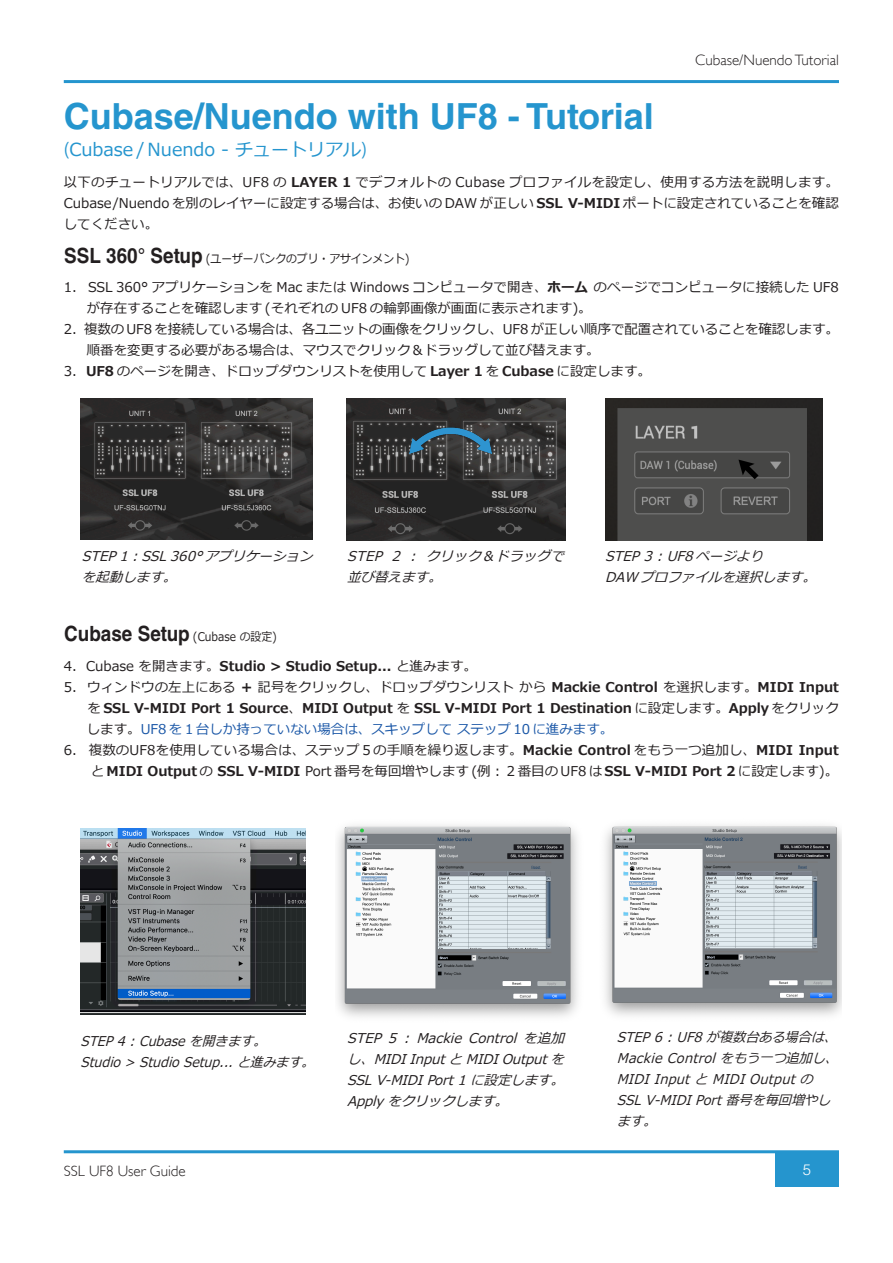
<style>
.page{position:relative;width:893px;height:1263px;background:#fff}
.page>*{position:absolute;margin:0;border:0;box-sizing:border-box;transform-origin:0 0}
.t1{font:700 36px "Helvetica LT Std";color:#2595ce}
.t2{font:700 21px "Helvetica LT Std";color:#231f20;scale:.9 1}
.t3{font:18px "Meiryo";color:#2595ce}
.t4{font:300 15px "Gill Sans";color:#231f20}
.t5{font:300 15px "Helvetica LT Std";color:#fff}
.t6{font:13.5px/21px "Meiryo";color:#231f20}
.t7{font:italic 13.5px/21px "Meiryo";color:#231f20}
.t8{font:700 13.5px/21px "Meiryo";color:#231f20;text-align:justify}
.t9{font:italic 13.5px/21px "Meiryo";color:#231f20;scale:.95 1}
.t10{font:12px "Meiryo";color:#231f20;scale:.9 1}
.s1{font-family:"Koz Go Pro"}
.s2{font-weight:700}
.s3{font-family:"Helvetica LT Std";font-weight:700;font-size:21px}
.s4{font-family:"Meiryo";font-weight:400;font-size:12px}
.s5{font-weight:400}
.s6{font-weight:400;color:#1a57a7}
</style>
<div class="page">
<hr style="left:64px;top:80px;width:775px;height:3px;background:#2595ce">
<div style="left:775px;top:1152px;width:64px;height:34px;background:#2595ce"></div>
<hr style="left:64px;top:1150px;width:775px;height:3px;background:#2595ce">
<img style="left:81px;top:398px;width:231px;height:142px">
<img style="left:346px;top:398px;width:219px;height:142px">
<img style="left:605px;top:398px;width:217px;height:142px">
<img style="left:401px;top:416px;width:102px;height:48px">
<img style="left:736px;top:455px;width:26px;height:28px">
<img style="left:81px;top:828px;width:224px;height:187px">
<img style="left:337px;top:825px;width:241px;height:192px">
<img style="left:605px;top:825px;width:237px;height:191px">
<p class="t4" style="left:695px;top:51px;width:145px">Cubase/Nuendo Tutorial</p>
<h1 class="t1" style="left:64px;top:95px;width:591px">Cubase/Nuendo with UF8 - Tutorial</h1>
<h3 class="t3" style="left:64px;top:137px;width:305px"><span class="s1">(</span>Cubase / Nuendo - チュートリアル<span class="s1">)</span></h3>
<p class="t6" style="left:64px;top:172px;width:777px;text-align:justify">以下のチュートリアルでは、UF8 の <span class="s2">LAYER 1</span> でデフォルトの Cubase プロファイルを設定し、使用する方法を説明します。Cubase/Nuendo を別のレイヤーに設定する場合は、お使いの DAW が正しい <span class="s2">SSL V-MIDI</span> ポートに設定されていることを確認してください。</p>
<p class="t10" style="left:64px;top:250px;width:385px"><span class="s3">SSL 360° Setup</span> (ユーザーバンクのプリ・アサインメント)</p>
<p class="t6" style="left:87px;top:278px;width:754px;text-indent:-23px">1. SSL 360° アプリケーションを Mac または Windows コンピュータで開き、<span class="s2">ホーム</span> のページでコンピュータに接続した UF8が存在することを確認します (それぞれの UF8 の輪郭画像が画面に表示されます)。</p>
<p class="t6" style="left:87px;top:320px;width:754px;text-indent:-23px">2. 複数の UF8 を接続している場合は、各ユニットの画像をクリックし、UF8 が正しい順序で配置されていることを確認します。順番を変更する必要がある場合は、マウスでクリック＆ドラッグして並び替えます。</p>
<p class="t6" style="left:64px;top:362px;width:589px">3. <span class="s2">UF8</span> のページを開き、ドロップダウンリストを使用して <span class="s2">Layer 1</span> を <span class="s2">Cubase</span> に設定します。</p>
<p class="t7" style="left:82px;top:546px;width:238px">STEP1:SSL360° アプリケーションを起動します。</p>
<p class="t7" style="left:347px;top:546px;width:224px">STEP 2 : クリック＆ドラッグで並び替えます。</p>
<p class="t7" style="left:605px;top:546px;width:218px">STEP3:UF8 ページより<br>DAW プロファイルを選択します。</p>
<h2 class="t2" style="left:64px;top:621px;width:238px">Cubase Setup <span class="s4">(Cubase の設定)</span></h2>
<p class="t8" style="left:64px;top:656px;width:415px"><span class="s5">4. Cubase を開きます。</span>Studio &gt; Studio Setup... <span class="s5">と進みます。</span></p>
<p class="t8" style="left:87px;top:677px;width:754px;text-indent:-23px"><span class="s5">5. ウィンドウの左上にある</span> + <span class="s5">記号をクリックし、ドロップダウンリスト から</span> Mackie Control <span class="s5">を選択します。</span>MIDI Input<span class="s5">を</span> SSL V-MIDI Port 1 Source<span class="s5">、</span>MIDI Output <span class="s5">を</span> SSL V-MIDI Port 1 Destination <span class="s5">に設定します。</span>Apply <span class="s5">をクリックします。</span><span class="s6">UF8 を１台しか持っていない場合は、スキップして ステップ 10 に進みます。</span></p>
<p class="t6" style="left:64px;top:740px;width:777px;text-align:right">6. 複数のUF8を使用している場合は、ステップ５の手順を繰り返します。<span class="s2">Mackie Control</span> をもう一つ追加し、<span class="s2">MIDI Input</span>と <span class="s2">MIDI Output</span> の <span class="s2">SSL V-MIDI</span> Port 番号を毎回増やします (例：２番目の UF8 は <span class="s2">SSL V-MIDI Port 2</span> に設定します)。</p>
<p class="t9" style="left:81px;top:1031px;width:253px">STEP4:Cubaseを開きます。<br>Studio&gt; StudioSetup...と進みます。</p>
<p class="t7" style="left:347px;top:1029px;width:224px;text-align:justify">STEP 5 : Mackie Control を追加し、MIDIInputと MIDIOutputをSSLV-MIDIPort1に設定します。Applyをクリックします。</p>
<p class="t7" style="left:617px;top:1027px;width:228px">STEP6:UF8が複数台ある場合は、<br>MackieControlをもう一つ追加し、<br>MIDIInputと MIDIOutputの<br>SSLV-MIDIPort番号を毎回増やします。</p>
<p class="t4" style="left:64px;top:1162px;width:123px">SSL UF8 User Guide</p>
<p class="t5" style="left:803px;top:1160px;width:10px">5</p>
</div>
